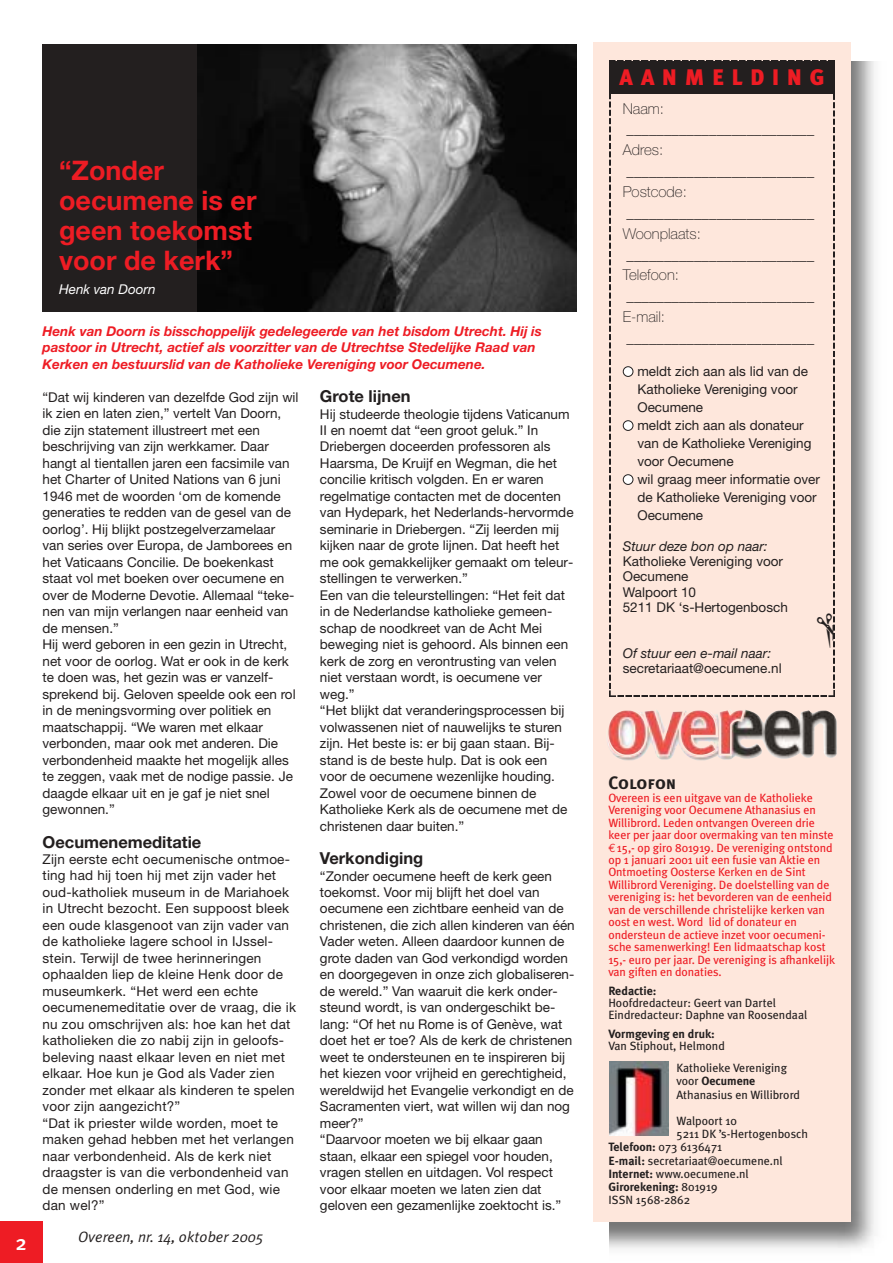
<style>
.page{position:relative;width:893px;height:1263px;background:#fff}
.page>*{position:absolute;margin:0;border:0;box-sizing:border-box;transform-origin:0 0}
.t1{font:700 27px/30px "Helvetica Neue";color:#ee1c24}
.t2{font:900 22.5px "Meta Plus";letter-spacing:.335em;color:#ee1c24}
.t3{font:500 21px "Meta Plus";color:#fff}
.t4{font:18px "Meta Plus Bold Caps";color:#231f1f}
.t5{font:700 16.5px "Helvetica Neue";color:#231f1f}
.t6{font:100 15px/20.9px "Helvetica Neue";color:#231f1f}
.t7{font:italic 15px "Meta Plus Normal";color:#231f1f}
.t8{font:13.5px/16.5px "Helvetica Neue";color:#231f1f}
.t9{font:italic 700 13.5px/16.5px "Helvetica Neue";color:#ee1c24}
.t10{font:italic 13.5px "Helvetica Neue";color:#231f1f}
.t11{font:italic 13.5px "Helvetica Neue";color:#fff}
.t12{font:12px/12.5px "Meta Plus";letter-spacing:-.005em;color:#ee1c24}
.t13{font:12px/12.5px "Meta Plus";color:#231f1f}
.t14{font:700 12px "Meta Plus";color:#231f1f}
.s1{color:#fff}
.s2{font-family:"Euro Mono"}
.s3{font-weight:700}
.s4{font-weight:400}
</style>
<div class="page">
<div style="left:43px;top:44px;width:192px;height:268px;background:#231f1f"></div>
<img style="left:197px;top:44px;width:379px;height:268px">
<img style="left:609px;top:62px;width:265px;height:1187px">
<div style="left:0;top:1222px;width:43px;height:41px;background:#ee1c24"></div>
<div style="left:593px;top:43px;width:257px;height:1179px;background:#fee7dc"></div>
<img style="left:833px;top:93px;width:1px;height:595px">
<svg style="left:609px;top:688px;width:225px;height:9px"></svg>
<img style="left:609px;top:93px;width:1px;height:596px">
<svg style="left:609px;top:1061px;width:60px;height:75px"></svg>
<img style="left:610px;top:1062px;width:58px;height:73px">
<div style="left:609px;top:61px;width:225px;height:32px;background:#231f1f"></div>
<img style="left:607px;top:710px;width:229px;height:50px">
<h1 class="t1" style="left:59px;top:158px;width:199px">“Zonder oecumene is er geen toekomst voor de kerk”</h1>
<p class="t11" style="left:59px;top:285px;width:98px">Henk van Doorn</p>
<p class="t9" style="left:43px;top:324px;width:500px">Henk van Doorn is bisschoppelijk gedelegeerde van het bisdom Utrecht. Hij is pastoor in Utrecht, actief als voorzitter van de Utrechtse Stedelijke Raad van<br>Kerken en bestuurslid van de Katholieke Vereniging voor Oecumene.</p>
<p class="t8" style="left:43px;top:390px;width:257px">“Dat wij kinderen van dezelfde God zijn wil ik zien en laten zien,” vertelt Van Doorn, die zijn statement illustreert met een beschrijving van zijn werkkamer. Daar hangt al tientallen jaren een facsimile van het Charter of United Nations van 6 juni 1946 met de woorden ‘om de komende generaties te redden van de gesel van de oorlog’. Hij blijkt postzegelverzamelaar van series over Europa, de Jamborees en het Vaticaans Concilie. De boekenkast staat vol met boeken over oecumene en over de Moderne Devotie. Allemaal “teke&shy;nen van mijn verlangen naar eenheid van de mensen.”<br>Hij werd geboren in een gezin in Utrecht, net voor de oorlog. Wat er ook in de kerk te doen was, het gezin was er vanzelf&shy;sprekend bij. Geloven speelde ook een rol in de meningsvorming over politiek en maatschappij. “We waren met elkaar verbonden, maar ook met anderen. Die verbondenheid maakte het mogelijk alles te zeggen, vaak met de nodige passie. Je daagde elkaar uit en je gaf je niet snel gewonnen.”</p>
<p class="t5" style="left:43px;top:836px;width:160px">Oecumenemeditatie</p>
<p class="t8" style="left:43px;top:852px;width:255px">Zijn eerste echt oecumenische ontmoe&shy;ting had hij toen hij met zijn vader het oud-katholiek museum in de Mariahoek in Utrecht bezocht. Een suppoost bleek een oude klasgenoot van zijn vader van de katholieke lagere school in IJssel&shy;stein. Terwijl de twee herinneringen ophaalden liep de kleine Henk door de museumkerk. “Het werd een echte oecumenemeditatie over de vraag, die ik nu zou omschrijven als: hoe kan het dat katholieken die zo nabij zijn in geloofs&shy;beleving naast elkaar leven en niet met elkaar. Hoe kun je God als Vader zien zonder met elkaar als kinderen te spelen voor zijn aangezicht?”<br>“Dat ik priester wilde worden, moet te maken gehad hebben met het verlangen naar verbondenheid. Als de kerk niet draagster is van die verbondenheid van de mensen onderling en met God, wie dan wel?”</p>
<h3 class="t3" style="left:16px;top:1236px;width:13px">2</h3>
<p class="t7" style="left:78px;top:1232px;width:187px">Overeen, nr. 14, oktober 2005</p>
<p class="t5" style="left:320px;top:390px;width:92px">Grote lijnen</p>
<p class="t8" style="left:320px;top:407px;width:255px">Hij studeerde theologie tijdens Vaticanum II en noemt dat “een groot geluk.” In Driebergen doceerden professoren als Haarsma, De Kruijf en Wegman, die het concilie kritisch volgden. En er waren regelmatige contacten met de docenten van Hydepark, het Nederlands-hervormde seminarie in Driebergen. “Zij leerden mij kijken naar de grote lijnen. Dat heeft het me ook gemakkelijker gemaakt om teleur&shy;stellingen te verwerken.”<br>Een van die teleurstellingen: “Het feit dat in de Nederlandse katholieke gemeen&shy;schap de noodkreet van de Acht Mei beweging niet is gehoord. Als binnen een kerk de zorg en verontrusting van velen niet verstaan wordt, is oecumene ver weg.”<br>“Het blijkt dat veranderingsprocessen bij volwassenen niet of nauwelijks te sturen zijn. Het beste is: er bij gaan staan. Bij&shy;stand is de beste hulp. Dat is ook een voor de oecumene wezenlijke houding.<br>Zowel voor de oecumene binnen de Katholieke Kerk als de oecumene met de christenen daar buiten.”</p>
<p class="t5" style="left:320px;top:852px;width:105px">Verkondiging</p>
<p class="t8" style="left:320px;top:869px;width:256px">“Zonder oecumene heeft de kerk geen toekomst. Voor mij blijft het doel van oecumene een zichtbare eenheid van de christenen, die zich allen kinderen van één Vader weten. Alleen daardoor kunnen de grote daden van God verkondigd worden en doorgegeven in onze zich globaliseren&shy;de wereld.” Van waaruit die kerk onder&shy;steund wordt, is van ondergeschikt be&shy;lang: “Of het nu Rome is of Genève, wat doet het er toe? Als de kerk de christenen weet te ondersteunen en te inspireren bij het kiezen voor vrijheid en gerechtigheid, wereldwijd het Evangelie verkondigt en de Sacramenten viert, wat willen wij dan nog meer?”<br>“Daarvoor moeten we bij elkaar gaan staan, elkaar een spiegel voor houden, vragen stellen en uitdagen. Vol respect voor elkaar moeten we laten zien dat geloven een gezamenlijke zoektocht is.”</p>
<h2 class="t2" style="left:619px;top:69px;width:206px">AANMELDING</h2>
<p class="t6" style="left:622px;top:99px;width:193px">Naam: _________________________<br>Adres: _________________________<br>Postcode: _________________________<br>Woonplaats: _________________________<br>Telefoon: _________________________<br>E-mail: _________________________</p>
<p class="t8" style="left:637px;top:364px;width:172px;line-height:18px;text-indent:-15px"><span class="s1">●</span> meldt zich aan als lid van de<br>Katholieke Vereniging voor<br>Oecumene</p>
<p class="t8" style="left:637px;top:418px;width:176px;line-height:18px;text-indent:-15px"><span class="s1">●</span> meldt zich aan als donateur van de Katholieke Vereniging voor Oecumene</p>
<p class="t8" style="left:637px;top:472px;width:184px;line-height:18px;text-indent:-15px"><span class="s1">●</span> wil graag meer informatie over de Katholieke Vereniging voor<br>Oecumene</p>
<p class="t10" style="left:622px;top:541px;width:146px">Stuur deze bon op naar:</p>
<p class="t8" style="left:622px;top:555px;width:167px;line-height:15.3px">Katholieke Vereniging voor<br>Oecumene<br>Walpoort 10<br>5211 DK ‘s-Hertogenbosch</p>
<p class="t10" style="left:622px;top:648px;width:150px">Of stuur een e-mail naar:</p>
<p class="t8" style="left:622px;top:662px;width:160px">secretariaat@oecumene.nl</p>
<h3 class="t4" style="left:608px;top:773px;width:70px">Colofon</h3>
<p class="t12" style="left:608px;top:793px;width:228px">Overeen is een uitgave van de Katholieke Vereniging voor Oecumene Athanasius en Willibrord. Leden ontvangen Overeen drie keer per jaar door overmaking van ten minste <span class="s2">€</span>15,- op giro 801919. De vereniging ontstond op 1 januari 2001 uit een fusie van Aktie en Ontmoeting Oosterse Kerken en de Sint Willibrord Vereniging. De doelstelling van de vereniging is: het bevorderen van de eenheid van de verschillende christelijke kerken van oost en west. Word lid of donateur en ondersteun de actieve inzet voor oecumeni&shy;sche samenwerking! Een lidmaatschap kost 15,- euro per jaar. De vereniging is afhankelijk van giften en donaties.</p>
<p class="t14" style="left:608px;top:986px;width:50px">Redactie:</p>
<p class="t13" style="left:608px;top:998px;width:200px">Hoofdredacteur: Geert van Dartel<br>Eindredacteur: Daphne van Roosendaal</p>
<p class="t14" style="left:608px;top:1030px;width:108px">Vormgeving en druk:</p>
<p class="t13" style="left:676px;top:1037px;width:112px;line-height:21.9px;text-indent:-68px">Van Stiphout, Helmond<br>Katholieke Vereniging</p>
<p class="t13" style="left:676px;top:1076px;width:125px;line-height:13.2px">voor <span class="s3">Oecumene<br></span>Athanasius en Willibrord</p>
<p class="t13" style="left:676px;top:1116px;width:62px">Walpoort 10</p>
<p class="t13" style="left:676px;top:1129px;width:133px">5211 DK ’s-Hertogenbosch</p>
<p class="t13" style="left:608px;top:1142px;width:115px"><span class="s3">Telefoon:</span> 073 6136471</p>
<p class="t13" style="left:608px;top:1156px;width:176px"><span class="s3">E-mail:</span> secretariaat@oecumene.nl</p>
<p class="t13" style="left:608px;top:1169px;width:142px"><span class="s3">Internet:</span> www.oecumene.nl</p>
<p class="t14" style="left:608px;top:1183px;width:111px">Girorekening: <span class="s4">801919</span></p>
<p class="t13" style="left:608px;top:1195px;width:83px">ISSN 1568-2862</p>
</div>
